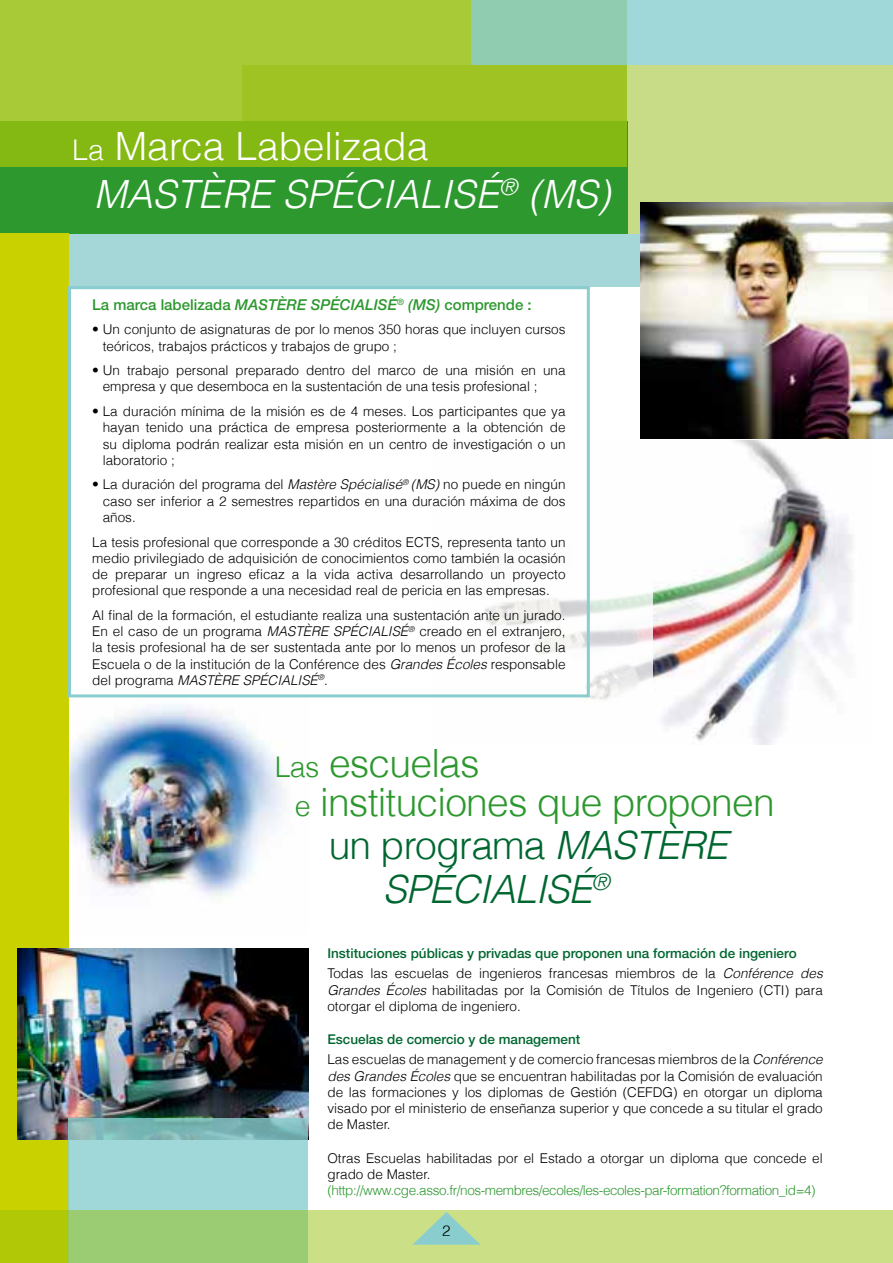
<style>
.page{position:relative;width:893px;height:1263px;background:#fff}
.page>*{position:absolute;margin:0;border:0;box-sizing:border-box;transform-origin:0 0}
.t1{font:300 39px/39px "Helvetica";letter-spacing:-.02em;color:#2c982e}
.t2{font:300 39px/48px "Helvetica";color:#fff}
.t3{font:300 39px "Helvetica";letter-spacing:-.02em;color:#006630}
.t4{font:italic 300 39px "Helvetica";color:#fff}
.t5{font:italic 300 39px "Helvetica";color:#006630}
.t6{font:italic 300 22.8px "Helvetica";color:#006630}
.t7{font:500 15px "Helvetica Neue LT Std";color:#2c982e}
.t8{font:300 15px "Helvetica";color:#000}
.t9{font:300 13.5px/16.2px "Helvetica";color:#000;text-align:justify}
.t10{font:300 13.5px "Helvetica";letter-spacing:-.03em;color:#2c982e}
.t11{font:500 13.5px "Helvetica Neue LT Std";color:#006630}
.t12{font:500 13.5px "Helvetica Neue";color:#006630}
.t13{font:italic 300 13.5px "Helvetica";color:#000}
.t14{font:italic 300 7.8px "Helvetica";color:#000}
.s1{font-size:28.5px}
.s2{font-style:italic}
.s3{font-style:normal;font-size:13.5px}
</style>
<div class="page">
<img style="left:68px;top:697px;width:241px;height:238px">
<img style="left:431px;top:440px;width:421px;height:305px">
<div style="left:242px;top:65px;width:651px;height:169px;background:#c8db87"></div>
<div style="left:0;top:122px;width:627px;height:112px;background:#2c982e"></div>
<svg style="left:0;top:0;width:627px;height:167px;background:#9ac226"></svg>
<svg style="left:471px;top:0;width:422px;height:65px;background:#99d2c9"></svg>
<div style="left:66px;top:234px;width:827px;height:52px;background:#a5d7d9"></div>
<img style="left:641px;top:202px;width:252px;height:236px">
<div style="left:0;top:234px;width:68px;height:1029px;background:#c9d200"></div>
<div style="left:432px;top:570px;width:221px;height:211px;background:#fff"></div>
<div style="left:68px;top:286px;width:522px;height:411px;border:3px solid #89cdcf"></div>
<img style="left:17px;top:948px;width:291px;height:192px">
<svg style="left:68px;top:1118px;width:240px;height:93px;background:#97cece"></svg>
<svg style="left:0;top:1211px;width:893px;height:52px;background:#bbd776"></svg>
<svg style="left:412px;top:1212px;width:68px;height:33px;background:#aad6aa"></svg>
<h1 class="t2" style="left:94px;top:120px;width:336px;text-indent:-22px"><span class="s1">La</span> Marca Labelizada<br><span class="s2">MASTÈRE</span></h1>
<h1 class="t4" style="left:282px;top:164px;width:23px">SPÉCIALISÉ</h1>
<h1 class="t4" style="left:499px;top:164px;width:113px"><sup>®</sup> (MS)</h1>
<p class="t7" style="left:92px;top:295px;width:441px">La marca labelizada <span class="s2">MASTÈRE SPÉCIALISÉ</span><sup>®</sup> <span class="s2">(MS)</span> comprende :</p>
<p class="t9" style="left:103px;top:321px;width:464px;text-indent:-11px">• Un conjunto de asignaturas de por lo menos 350 horas que incluyen cursos teóricos, trabajos prácticos y trabajos de grupo ;</p>
<p class="t9" style="left:103px;top:362px;width:464px;text-indent:-11px">• Un trabajo personal preparado dentro del marco de una misión en una empresa y que desemboca en la sustentación de una tesis profesional ;</p>
<p class="t9" style="left:103px;top:403px;width:464px;text-indent:-11px">• La duración mínima de la misión es de 4 meses. Los participantes que ya hayan tenido una práctica de empresa posteriormente a la obtención de su diploma podrán realizar esta misión en un centro de investigación o un laboratorio ;</p>
<p class="t9" style="left:103px;top:476px;width:464px;text-indent:-11px">• La duración del programa del <span class="s2">Mastère Spécialisé</span><sup>®</sup> <span class="s2">(MS)</span> no puede en ningún caso ser inferior a 2 semestres repartidos en una duración máxima de dos años.</p>
<p class="t9" style="left:92px;top:533px;width:475px">La tesis profesional que corresponde a 30 créditos ECTS, representa tanto un medio privilegiado de adquisición de conocimientos como también la ocasión de preparar un ingreso eficaz a la vida activa desarrollando un proyecto profesional que responde a una necesidad real de pericia en las empresas.</p>
<p class="t9" style="left:92px;top:606px;width:475px">Al final de la formación, el estudiante realiza una sustentación ante un jurado.<br>En el caso de un programa <span class="s2">MASTÈRE</span></p>
<p class="t13" style="left:333px;top:621px;width:9px">SPÉCIALISÉ</p>
<p class="t9" style="left:92px;top:622px;width:475px;text-indent:316px"><sup>®</sup> creado en el extranjero, la tesis profesional ha de ser sustentada ante por lo menos un profesor de la Escuela o de la institución de la Conférence des <span class="s2">Grandes Écoles</span> responsable del programa <span class="s2">MASTÈRE</span></p>
<p class="t13" style="left:243px;top:669px;width:9px">SPÉCIALISÉ</p>
<p class="t14" style="left:318px;top:671px;width:12px">®<span class="s3">.</span></p>
<h1 class="t1" style="left:295px;top:742px;width:481px;text-indent:-20px"><span class="s1">Las</span> escuelas<br><span class="s1">e</span> instituciones que proponen</h1>
<h1 class="t3" style="left:329px;top:814px;width:283px">un programa <span class="s2">MASTÈRE</span></h1>
<h1 class="t5" style="left:113px;top:859px;width:34px">SPÉCIALISÉ</h1>
<h2 class="t6" style="left:592px;top:864px;width:20px">®</h2>
<p class="t11" style="left:327px;top:945px;width:471px">Instituciones públicas y privadas que proponen una formación de ingeniero</p>
<p class="t9" style="left:327px;top:965px;width:497px">Todas las escuelas de ingenieros francesas miembros de la <span class="s2">Conférence des Grandes Écoles</span> habilitadas por la Comisión de Títulos de Ingeniero (CTI) para otorgar el diploma de ingeniero.</p>
<p class="t12" style="left:327px;top:1031px;width:254px">Escuelas de comercio y de management</p>
<p class="t9" style="left:327px;top:1051px;width:497px">Las escuelas de management y de comercio francesas miembros de la <span class="s2">Conférence des Grandes Écoles</span> que se encuentran habilitadas por la Comisión de evaluación de las formaciones y los diplomas de Gestión (CEFDG) en otorgar un diploma visado por el ministerio de enseñanza superior y que concede a su titular el grado de Master.</p>
<p class="t9" style="left:327px;top:1149px;width:497px">Otras Escuelas habilitadas por el Estado a otorgar un diploma que concede el grado de Master.</p>
<p class="t10" style="left:327px;top:1179px;width:490px">(http://www.cge.asso.fr/nos-membres/ecoles/les-ecoles-par-formation?formation_id=4)</p>
<p class="t8" style="left:442px;top:1218px;width:10px">2</p>
</div>
